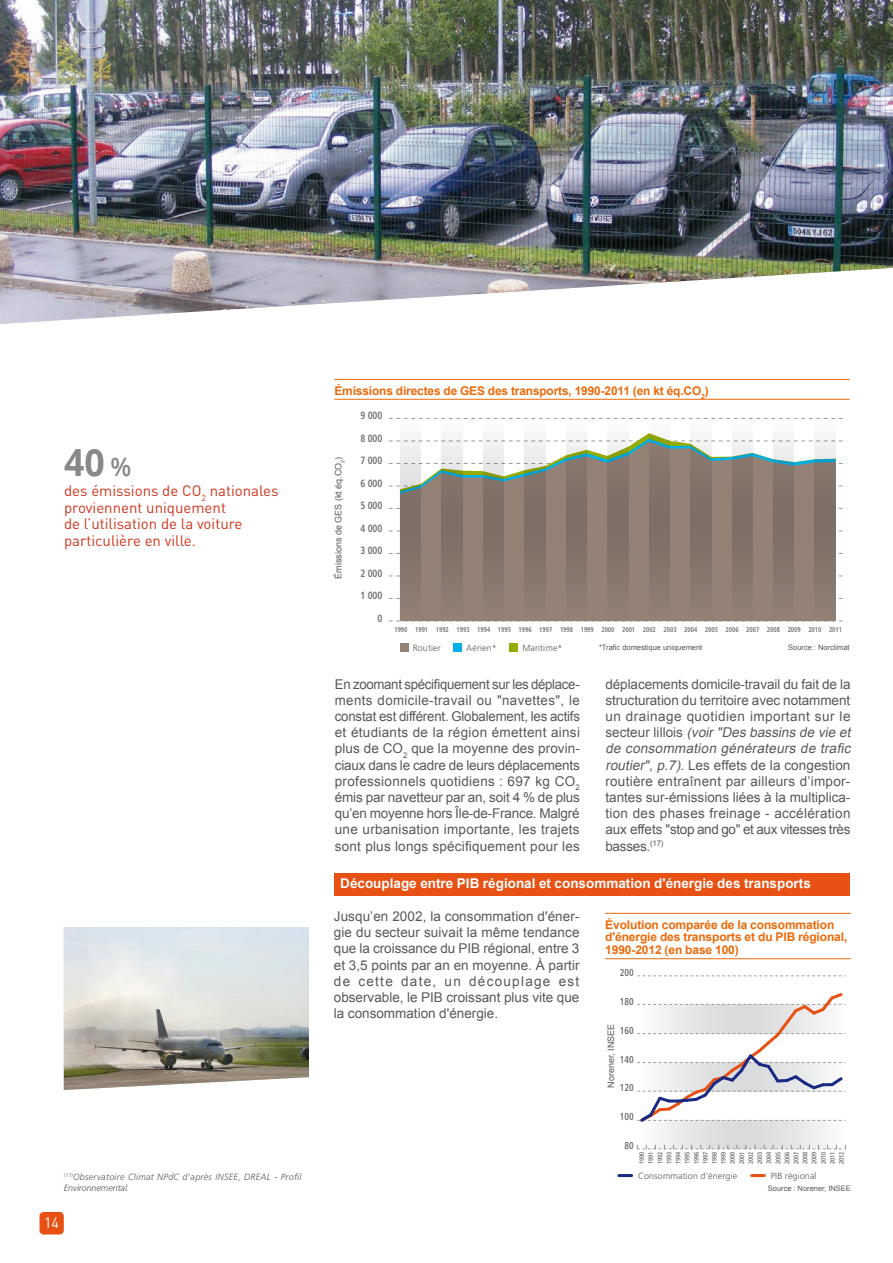
<style>
.page{position:relative;width:893px;height:1263px;background:#fff}
.page>*{position:absolute;margin:0;border:0;box-sizing:border-box;transform-origin:0 0}
.t1{font:700 37.5px "Open Sans";color:#87888a;scale:.95 1}
.t2{font:15px/16.5px "DIN";color:#cf361c}
.t3{font:15px "DIN";color:#fff;scale:.95 1}
.t4{font:13.5px/16.2px "Arial";color:#58585a;text-align:justify}
.t5{font:700 13.5px "Arial";color:#fff}
.t6{font:700 12px/12.8px "Arial";letter-spacing:-.01em;color:#eb6a0a}
.t7{font:700 condensed 10.5px "Frutiger";color:#707173;scale:.9 1}
.t8{font:700 condensed 10.05px "Frutiger";color:#707173;scale:.9 1}
.t9{font:italic 300 9px/10.8px "Frutiger";letter-spacing:.03em;color:#58585a}
.t10{font:300 9px "Frutiger";letter-spacing:.01em;color:#58585a}
.t11{font:9px "Arial";color:#58585a}
.t12{font:7.5px "Arial";color:#58585a}
.t13{font:700 condensed 7.05px "Frutiger";color:#707173;scale:.9 1}
.t14{font:700 condensed 6.6px/9px "Frutiger";color:#707173;text-align:justify;scale:.9 1}
.s1{font-weight:600;font-size:25.5px}
.s2{font-style:italic}
</style>
<div class="page">
<div style="left:40px;top:1212px;width:24px;height:22px;background:#e75113;border-radius:4px"></div>
<hr style="left:334px;top:379px;width:516px;height:1px;background:#eb6a0a">
<hr style="left:334px;top:399px;width:516px;height:1px;background:#eb6a0a">
<svg style="left:389px;top:418px;width:458px;height:1px"></svg>
<svg style="left:389px;top:441px;width:458px;height:1px"></svg>
<svg style="left:389px;top:463px;width:458px;height:1px"></svg>
<svg style="left:389px;top:486px;width:458px;height:1px"></svg>
<svg style="left:389px;top:508px;width:458px;height:1px"></svg>
<svg style="left:389px;top:531px;width:458px;height:1px"></svg>
<svg style="left:389px;top:553px;width:458px;height:1px"></svg>
<svg style="left:389px;top:576px;width:458px;height:1px"></svg>
<svg style="left:389px;top:598px;width:458px;height:1px"></svg>
<svg style="left:389px;top:621px;width:458px;height:1px"></svg>
<svg style="left:421px;top:441px;width:415px;height:180px;fill:#948277"></svg>
<svg style="left:400px;top:418px;width:21px;height:203px"></svg>
<svg style="left:442px;top:418px;width:20px;height:203px"></svg>
<svg style="left:483px;top:418px;width:21px;height:203px"></svg>
<svg style="left:525px;top:418px;width:20px;height:203px"></svg>
<svg style="left:566px;top:418px;width:21px;height:203px"></svg>
<svg style="left:608px;top:418px;width:20px;height:203px"></svg>
<svg style="left:649px;top:418px;width:20px;height:203px"></svg>
<svg style="left:690px;top:418px;width:21px;height:203px"></svg>
<svg style="left:732px;top:418px;width:20px;height:203px"></svg>
<svg style="left:773px;top:418px;width:21px;height:203px"></svg>
<svg style="left:815px;top:418px;width:20px;height:203px"></svg>
<div style="left:454px;top:643px;width:8px;height:9px;background:#00b1e6"></div>
<div style="left:510px;top:643px;width:8px;height:9px;background:#96ab00"></div>
<div style="left:400px;top:643px;width:8px;height:9px;background:#948277"></div>
<img style="left:0;top:0;width:893px;height:324px">
<div style="left:334px;top:873px;width:515px;height:23px;background:#e75113"></div>
<hr style="left:605px;top:913px;width:246px;height:1px;background:#eb6a0a">
<hr style="left:605px;top:958px;width:246px;height:1px;background:#eb6a0a">
<svg style="left:637px;top:1124px;width:200px;height:21px"></svg>
<svg style="left:637px;top:975px;width:208px;height:1px"></svg>
<svg style="left:637px;top:1145px;width:209px;height:5px"></svg>
<svg style="left:637px;top:993px;width:208px;height:131px"></svg>
<svg style="left:752px;top:1174px;width:12px;height:3px"></svg>
<svg style="left:619px;top:1174px;width:13px;height:3px"></svg>
<img style="left:64px;top:927px;width:245px;height:163px">
<h1 class="t1" style="left:64px;top:436px;width:72px">40 <span class="s1">%</span></h1>
<p class="t2" style="left:64px;top:482px;width:216px">des émissions de CO<sub>2</sub> nationales proviennent uniquement<br>de l’utilisation de la voiture particulière en ville.</p>
<p class="t9" style="left:64px;top:1171px;width:239px"><sup>(17)</sup>Observatoire Climat NPdC d'après INSEE, DREAL - Profil<br>Environnemental.</p>
<p class="t3" style="left:44px;top:1213px;width:17px">14</p>
<p class="t6" style="left:334px;top:384px;width:376px">Émissions directes de GES des transports, 1990-2011 (en kt éq.CO<sub>2</sub>)</p>
<p class="t7" style="left:360px;top:409px;width:26px">9 000</p>
<p class="t11" style="left:333px;top:579px;width:123px;rotate:-90deg">Émissions de GES (kt éq.CO<sub>2</sub>)</p>
<p class="t7" style="left:360px;top:432px;width:26px">8 000</p>
<p class="t7" style="left:360px;top:454px;width:26px">7 000</p>
<p class="t7" style="left:360px;top:477px;width:26px">6 000</p>
<p class="t7" style="left:360px;top:499px;width:26px">5 000</p>
<p class="t7" style="left:360px;top:522px;width:26px">4 000</p>
<p class="t7" style="left:360px;top:544px;width:26px">3 000</p>
<p class="t7" style="left:360px;top:567px;width:26px">2 000</p>
<p class="t7" style="left:360px;top:589px;width:26px">1 000</p>
<p class="t7" style="left:378px;top:612px;width:7px">0</p>
<p class="t13" style="left:394px;top:626px;width:499px">1990 1991 1992 1993 1994 1995 1996 1997 1998 1999 2000 2001 2002 2003 2004 2005 2006 2007 2008 2009 2010 2011</p>
<p class="t10" style="left:413px;top:643px;width:30px">Routier</p>
<p class="t10" style="left:466px;top:643px;width:32px">Aérien*</p>
<p class="t10" style="left:522px;top:643px;width:42px">Maritime*</p>
<p class="t12" style="left:599px;top:643px;width:105px">*Trafic domestique uniquement</p>
<p class="t12" style="left:788px;top:643px;width:63px">Source : Norclimat</p>
<p class="t4" style="left:335px;top:676px;width:247px">En zoomant spécifiquement sur les déplace&shy;ments domicile-travail ou "navettes", le constat est différent. Globalement, les actifs et étudiants de la région émettent ainsi plus de CO<sub>2</sub> que la moyenne des provin&shy;ciaux dans le cadre de leurs déplacements professionnels quotidiens : 697 kg CO<sub>2 </sub>émis par navetteur par an, soit 4 % de plus qu’en moyenne hors Île-de-France. Malgré une urbanisation importante, les trajets sont plus longs spécifiquement pour les</p>
<p class="t4" style="left:605px;top:676px;width:249px;text-align:left">déplacements domicile-travail du fait de la structuration du territoire avec notamment un drainage quotidien important sur le s e ct e u r l i l l o i s <span class="s2">(voir "Des bassins de vie et de consommation générateurs de trafic routier", p.7)</span>. Les effets de la congestion routière entraînent par ailleurs d’impor&shy;tantes sur-émissions liées à la multiplica&shy;tion des phases freinage - accélération aux effets "stop and go" et aux vitesses très basses.<sup>(17)</sup></p>
<p class="t5" style="left:340px;top:876px;width:472px">Découplage entre PIB régional et consommation d'énergie des transports</p>
<p class="t4" style="left:334px;top:908px;width:247px">Jusqu’en 2002, la consommation d'éner&shy;gie du secteur suivait la même tendance que la croissance du PIB régional, entre 3 et 3,5 points par an en moyenne. À partir de cette date, un découplage est observable, le PIB croissant plus vite que la consommation d'énergie.</p>
<p class="t6" style="left:605px;top:918px;width:244px">Évolution comparée de la consommation d'énergie des transports et du PIB régional,<br>1990-2012 (en base 100)</p>
<p class="t8" style="left:620px;top:966px;width:17px">200</p>
<p class="t8" style="left:620px;top:995px;width:17px">180</p>
<p class="t11" style="left:606px;top:1088px;width:66px;rotate:-90deg">Norener, INSEE</p>
<p class="t8" style="left:620px;top:1024px;width:17px">160</p>
<p class="t8" style="left:620px;top:1053px;width:17px">140</p>
<p class="t8" style="left:620px;top:1082px;width:17px">120</p>
<p class="t8" style="left:620px;top:1111px;width:17px">100</p>
<p class="t8" style="left:625px;top:1140px;width:12px">80</p>
<p class="t14" style="left:637px;top:1164px;width:15px;rotate:-90deg">1990<br>1991<br>1992<br>1993<br>1994<br>1995<br>1996<br>1997<br>1998<br>1999<br>2000<br>2001<br>2002<br>2003<br>2004<br>2005<br>2006<br>2007<br>2008<br>2009<br>2010<br>2011<br>2012</p>
<p class="t10" style="left:638px;top:1171px;width:101px">Consommation d'énergie</p>
<p class="t10" style="left:771px;top:1171px;width:47px">PIB régional</p>
<p class="t12" style="left:768px;top:1184px;width:85px">Source : Norener, INSEE</p>
</div>
